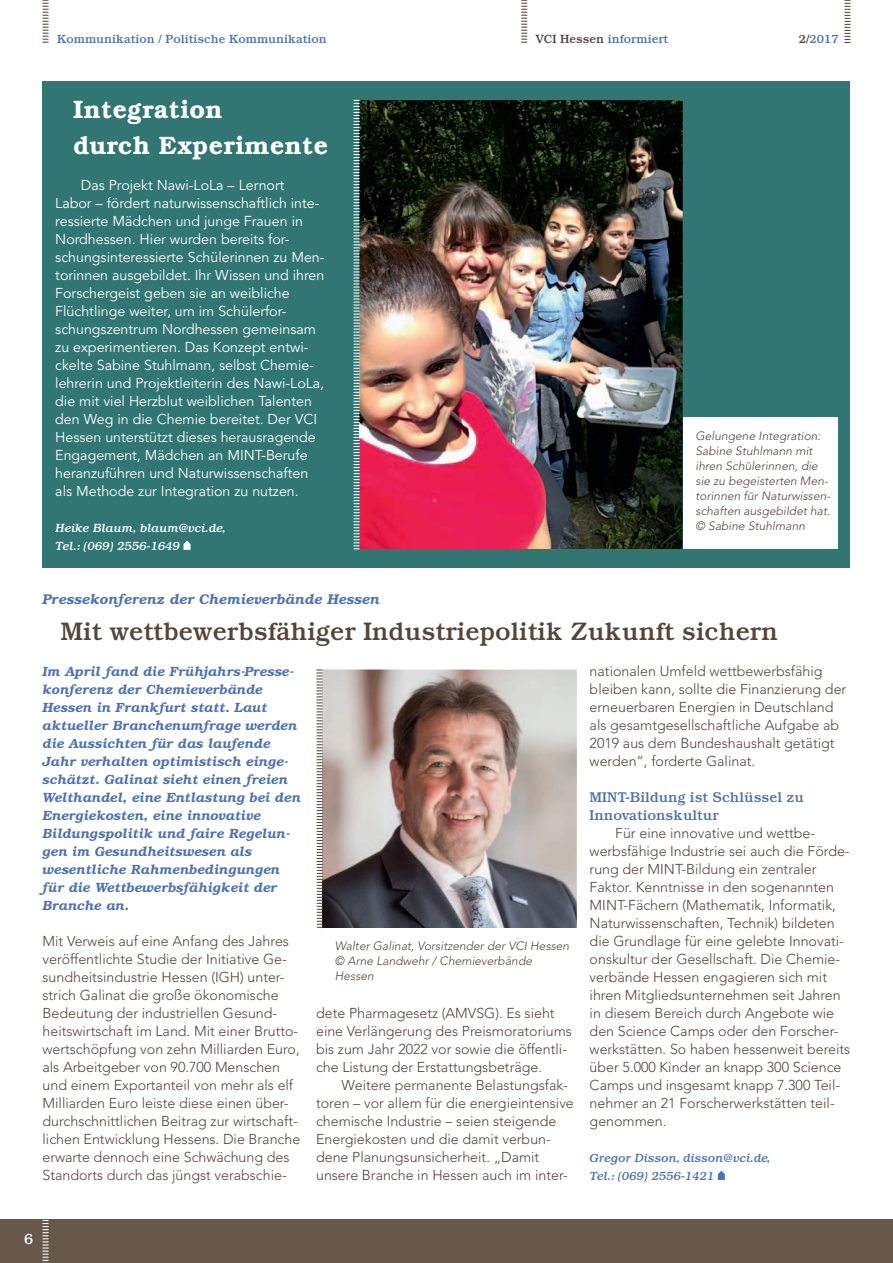
<style>
.page{position:relative;width:893px;height:1263px;background:#fff}
.page>*{position:absolute;margin:0;border:0;box-sizing:border-box;transform-origin:0 0}
.t1{font:500 25.5px "Bookman";color:#564539}
.t2{font:600 25.5px/36px "Bookman";color:#fff}
.t3{font:500 15px "Bookman";color:#fff}
.t4{font:300 14.25px/18px "Avenir";color:#564539}
.t5{font:14.25px/18px "Avenir";color:#fff}
.t6{font:500 14.25px/18px "Bookman";color:#4e73b2}
.t7{font:italic 600 14.25px "Bookman";color:#4e73b2}
.t8{font:italic 600 13.5px/18px "Bookman";color:#4e73b2}
.t9{font:300 12px/15px "Avenir";letter-spacing:.005em;color:#564539}
.t10{font:500 12px "Bookman";color:#4e73b2}
.t11{font:italic 500 12px/18px "Bookman";color:#4e73b2}
.t12{font:italic 500 12px/18px "Bookman";color:#fff}
.s1{color:#564539}
.s2{font-family:"Calibri";font-weight:400}
</style>
<div class="page">
<svg style="left:844px;top:0;width:6px;height:43px"></svg>
<svg style="left:43px;top:0;width:6px;height:43px"></svg>
<svg style="left:521px;top:0;width:6px;height:43px"></svg>
<div style="left:0;top:1220px;width:893px;height:43px;background:#68574b"></div>
<svg style="left:43px;top:1220px;width:6px;height:43px"></svg>
<svg style="left:718px;top:1171px;width:7px;height:9px"></svg>
<img style="left:323px;top:669px;width:254px;height:259px">
<svg style="left:316px;top:669px;width:7px;height:259px"></svg>
<div style="left:43px;top:81px;width:807px;height:487px;background:#327674"></div>
<svg style="left:183px;top:541px;width:7px;height:9px"></svg>
<img style="left:360px;top:100px;width:323px;height:449px">
<svg style="left:354px;top:100px;width:6px;height:449px"></svg>
<div style="left:683px;top:418px;width:155px;height:131px;background:#fff"></div>
<p class="t10" style="left:57px;top:34px;width:271px">Kommunikation / Politische Kommunikation</p>
<p class="t10" style="left:536px;top:34px;width:134px"><span class="s1">VCI Hessen</span> informiert</p>
<p class="t10" style="left:799px;top:34px;width:41px"><span class="s1">2/</span>2017</p>
<h1 class="t2" style="left:73px;top:93px;width:257px">Integration<br>durch Experimente</h1>
<p class="t5" style="left:55px;top:177px;width:271px;text-indent:26px">Das Projekt Nawi-LoLa – Lernort<br>Labor – fördert naturwissenschaftlich inte&shy;ressierte Mädchen und junge Frauen in Nordhessen. Hier wurden bereits for&shy;schungsinteressierte Schülerinnen zu Men&shy;torinnen ausgebildet. Ihr Wissen und ihren Forschergeist geben sie an weibliche Flüchtlinge weiter, um im Schülerfor&shy;schungszentrum Nordhessen gemeinsam zu experimentieren. Das Konzept entwi&shy;ckelte Sabine Stuhlmann, selbst Chemie&shy;lehrerin und Projektleiterin des Nawi-LoLa, die mit viel Herzblut weiblichen Talenten den Weg in die Chemie bereitet. Der VCI Hessen unterstützt dieses herausragende Engagement, Mädchen an MINT-Berufe heranzuführen und Naturwissenschaften als Methode zur Integration zu nutzen.</p>
<p class="t12" style="left:55px;top:520px;width:172px">Heike Blaum, blaum@vci.de,<br>Tel.: (069) 2556-1649</p>
<p class="t9" style="left:695px;top:429px;width:138px">Gelungene Integration:<br>Sabine Stuhlmann mit ihren Schu<span class="s2">̈</span>lerinnen, die sie zu begeisterten Men&shy;torinnen fu<span class="s2">̈</span>r Naturwissen&shy;schaften aus ge bildet hat. © Sabine Stuhlmann</p>
<p class="t7" style="left:43px;top:593px;width:339px">Pressekonferenz der Chemieverbände Hessen</p>
<h1 class="t1" style="left:61px;top:622px;width:719px">Mit wettbewerbsfähiger Industriepolitik Zukunft sichern</h1>
<p class="t8" style="left:43px;top:663px;width:260px">Im April fand die Frühjahrs-Presse&shy;konferenz der Chemieverbände<br>Hessen in Frankfurt statt. Laut aktueller Branchenumfrage werden die Aussichten für das laufende<br>Jahr verhalten optimistisch einge&shy;schätzt. Galinat sieht einen freien<br>Welthandel, eine Entlastung bei den<br>Energiekosten, eine innovative<br>Bildungspolitik und faire Regelun&shy;gen im Gesundheitswesen als wesentliche Rahmenbedingungen für die Wettbewerbsfähigkeit der<br>Branche an.</p>
<p class="t4" style="left:43px;top:933px;width:259px">Mit Verweis auf eine Anfang des Jahres veröffentlichte Studie der Initiative Ge&shy;sundheitsindustrie Hessen (IGH) unter&shy;strich Galinat die große ökonomische Bedeutung der industriellen Gesund&shy;heitswirtschaft im Land. Mit einer Brutto&shy;wertschöpfung von zehn Milliarden Euro, als Arbeitgeber von 90.700 Menschen und einem Exportanteil von mehr als elf Milliarden Euro leiste diese einen über&shy;durchschnittlichen Beitrag zur wirtschaft&shy;lichen Entwicklung Hessens. Die Branche erwarte dennoch eine Schwächung des Standorts durch das jüngst verabschie-</p>
<p class="t9" style="left:335px;top:939px;width:238px">Walter Galinat, Vorsitzender der VCI Hessen © Arne Landwehr / Chemieverbände<br>Hessen</p>
<p class="t4" style="left:316px;top:1005px;width:257px">dete Pharmagesetz (AMVSG). Es sieht eine Verlängerung des Preismoratoriums bis zum Jahr 2022 vor sowie die öffentli&shy;che Listung der Erstattungsbeträge.</p>
<p class="t4" style="left:316px;top:1077px;width:259px;text-indent:26px">Weitere permanente Belastungsfak&shy;toren – vor allem für die energieintensive chemische Industrie – seien steigende Energiekosten und die damit verbun&shy;dene Planungsunsicherheit. „Damit unsere Branche in Hessen auch im inter-</p>
<p class="t4" style="left:590px;top:663px;width:258px">nationalen Umfeld wettbewerbsfähig bleiben kann, sollte die Finanzierung der erneuerbaren Energien in Deutschland als gesamtgesellschaftliche Aufgabe ab 2019 aus dem Bundeshaushalt getätigt werden“, forderte Galinat.</p>
<p class="t6" style="left:590px;top:789px;width:216px">MINT-Bildung ist Schlüssel zu<br>Innovationskultur</p>
<p class="t4" style="left:590px;top:825px;width:262px;text-indent:26px">Für eine innovative und wettbe&shy;werbsfähige Industrie sei auch die Förde&shy;rung der MINT-Bildung ein zentraler Faktor. Kenntnisse in den sogenannten MINT-Fächern (Mathematik, Informatik, Naturwissenschaften, Technik) bildeten die Grundlage für eine gelebte Innovati&shy;onskultur der Gesellschaft. Die Chemie&shy;verbände Hessen engagieren sich mit ihren Mitgliedsunternehmen seit Jahren in diesem Bereich durch Angebote wie den Science Camps oder den Forscher&shy;werkstätten. So haben hessenweit bereits über 5.000 Kinder an knapp 300 Science Camps und insgesamt knapp 7.300 Teil&shy;nehmer an 21 Forscherwerkstätten teil&shy;genommen.</p>
<p class="t11" style="left:590px;top:1150px;width:182px">Gregor Disson, disson@vci.de,<br>Tel.: (069) 2556-1421</p>
<p class="t3" style="left:24px;top:1233px;width:11px">6</p>
</div>
